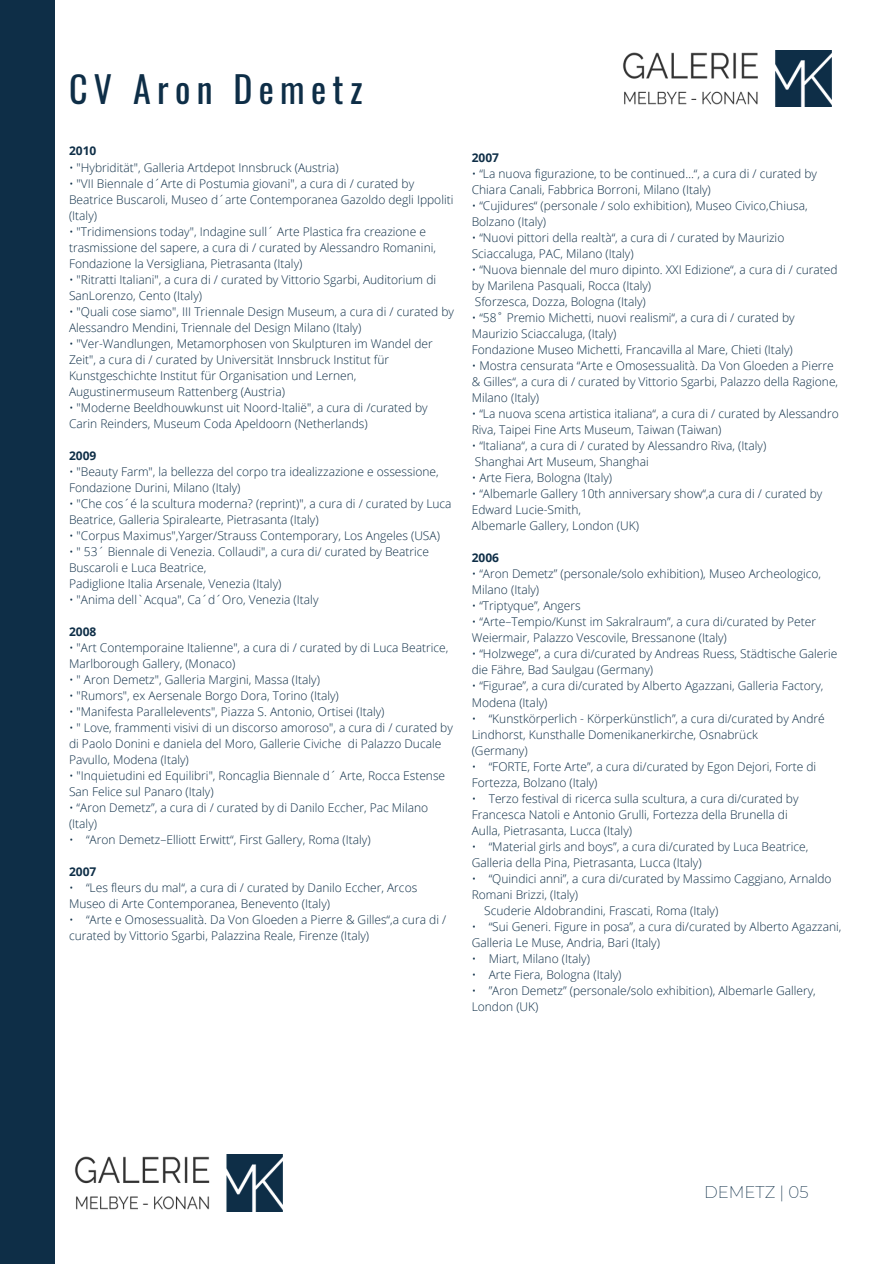
<style>
.page{position:relative;width:894px;height:1264px;background:#fff}
.page>*{position:absolute;margin:0;border:0;box-sizing:border-box;transform-origin:0 0}
.t1{font:36px "Oswald";letter-spacing:.175em;color:#0e2e47}
.t2{font:200 16.5px "Montserrat";color:#0e2e47}
.t3{font:300 12px/16px "Open Sans";color:#0e2e47}
.t4{font:700 12px "Open Sans";color:#0e2e47}
</style>
<div class="page">
<img style="left:75px;top:1154px;width:208px;height:57px">
<img style="left:623px;top:51px;width:208px;height:56px">
<div style="left:0;top:0;width:54px;height:1263px;background:#0e2e47"></div>
<p class="t1" style="left:69px;top:61px;width:295px">CV Aron Demetz</p>
<p class="t4" style="left:69px;top:143px;width:29px">2010</p>
<p class="t3" style="left:69px;top:159px;width:271px">• "Hybridität", Galleria Artdepot Innsbruck (Austria)</p>
<p class="t3" style="left:69px;top:175px;width:386px">• "VII Biennale d´Arte di Postumia giovani", a cura di / curated by<br>Beatrice Buscaroli, Museo d´arte Contemporanea Gazoldo degli Ippoliti (Italy)</p>
<p class="t3" style="left:69px;top:223px;width:368px">• "Tridimensions today", Indagine sull´ Arte Plastica fra creazione e trasmissione del sapere, a cura di / curated by Alessandro Romanini,<br>Fondazione la Versigliana, Pietrasanta (Italy)</p>
<p class="t3" style="left:69px;top:271px;width:368px">• "Ritratti Italiani", a cura di / curated by Vittorio Sgarbi, Auditorium di<br>SanLorenzo, Cento (Italy)</p>
<p class="t3" style="left:69px;top:303px;width:386px">• "Quali cose siamo", III Triennale Design Museum, a cura di / curated by<br>Alessandro Mendini, Triennale del Design Milano (Italy)</p>
<p class="t3" style="left:69px;top:335px;width:365px">• "Ver-Wandlungen, Metamorphosen von Skulpturen im Wandel der Zeit", a cura di / curated by Universität Innsbruck Institut für Kunstgeschichte Institut für Organisation und Lernen, Augustinermuseum Rattenberg (Austria)</p>
<p class="t3" style="left:69px;top:399px;width:360px">• "Moderne Beeldhouwkunst uit Noord-Italië", a cura di /curated by<br>Carin Reinders, Museum Coda Apeldoorn (Netherlands)</p>
<p class="t4" style="left:69px;top:447px;width:29px">2009</p>
<p class="t3" style="left:69px;top:463px;width:371px">• "Beauty Farm", la bellezza del corpo tra idealizzazione e ossessione,<br>Fondazione Durini, Milano (Italy)</p>
<p class="t3" style="left:69px;top:495px;width:384px">• "Che cos´é la scultura moderna? (reprint)", a cura di / curated by Luca<br>Beatrice, Galleria Spiralearte, Pietrasanta (Italy)</p>
<p class="t3" style="left:69px;top:527px;width:372px">• "Corpus Maximus",Yarger/Strauss Contemporary, Los Angeles (USA)</p>
<p class="t3" style="left:69px;top:543px;width:361px">• " 53´ Biennale di Venezia. Collaudi", a cura di/ curated by Beatrice<br>Buscaroli e Luca Beatrice,</p>
<p class="t3" style="left:69px;top:575px;width:214px">Padiglione Italia Arsenale, Venezia (Italy)</p>
<p class="t3" style="left:69px;top:591px;width:251px">• "Anima dell`Acqua", Ca´d´Oro, Venezia (Italy</p>
<p class="t4" style="left:69px;top:623px;width:29px">2008</p>
<p class="t3" style="left:69px;top:639px;width:381px">• "Art Contemporaine Italienne", a cura di / curated by di Luca Beatrice,<br>Marlborough Gallery, (Monaco)</p>
<p class="t3" style="left:69px;top:671px;width:252px">• " Aron Demetz", Galleria Margini, Massa (Italy)</p>
<p class="t3" style="left:69px;top:687px;width:271px">• "Rumors", ex Aersenale Borgo Dora, Torino (Italy)</p>
<p class="t3" style="left:69px;top:703px;width:317px">• "Manifesta Parallelevents", Piazza S. Antonio, Ortisei (Italy)</p>
<p class="t3" style="left:69px;top:719px;width:385px">• " Love, frammenti visivi di un discorso amoroso", a cura di / curated by di Paolo Donini e daniela del Moro, Gallerie Civiche di Palazzo Ducale<br>Pavullo, Modena (Italy)</p>
<p class="t3" style="left:69px;top:767px;width:377px">• "Inquietudini ed Equilibri", Roncaglia Biennale d´ Arte, Rocca Estense<br>San Felice sul Panaro (Italy)</p>
<p class="t3" style="left:69px;top:799px;width:360px">• “Aron Demetz”, a cura di / curated by di Danilo Eccher, Pac Milano (Italy)</p>
<p class="t3" style="left:69px;top:831px;width:303px">• “Aron Demetz–Elliott Erwitt“, First Gallery, Roma (Italy)</p>
<p class="t4" style="left:69px;top:863px;width:29px">2007</p>
<p class="t3" style="left:69px;top:879px;width:349px">• “Les fleurs du mal“, a cura di / curated by Danilo Eccher, Arcos<br>Museo di Arte Contemporanea, Benevento (Italy)</p>
<p class="t3" style="left:69px;top:911px;width:378px">• “Arte e Omosessualità. Da Von Gloeden a Pierre &amp; Gilles“,a cura di / curated by Vittorio Sgarbi, Palazzina Reale, Firenze (Italy)</p>
<p class="t4" style="left:471px;top:149px;width:29px">2007</p>
<p class="t3" style="left:471px;top:165px;width:347px">• “La nuova figurazione, to be continued…“, a cura di / curated by<br>Chiara Canali, Fabbrica Borroni, Milano (Italy)</p>
<p class="t3" style="left:471px;top:197px;width:337px">• “Cujidures“ (personale / solo exhibition), Museo Civico,Chiusa,<br>Bolzano (Italy)</p>
<p class="t3" style="left:471px;top:229px;width:314px">• “Nuovi pittori della realtà“, a cura di / curated by Maurizio<br>Sciaccaluga, PAC, Milano (Italy)</p>
<p class="t3" style="left:471px;top:261px;width:367px">• “Nuova biennale del muro dipinto. XXI Edizione“, a cura di / curated by Marilena Pasquali, Rocca (Italy)</p>
<p class="t3" style="left:474px;top:293px;width:172px">Sforzesca, Dozza, Bologna (Italy)</p>
<p class="t3" style="left:471px;top:309px;width:324px">• “58˚ Premio Michetti, nuovi realismi“, a cura di / curated by<br>Maurizio Sciaccaluga, (Italy)</p>
<p class="t3" style="left:471px;top:341px;width:322px">Fondazione Museo Michetti, Francavilla al Mare, Chieti (Italy)</p>
<p class="t3" style="left:471px;top:357px;width:368px">• Mostra censurata “Arte e Omosessualità. Da Von Gloeden a Pierre &amp; Gilles“, a cura di / curated by Vittorio Sgarbi, Palazzo della Ragione,<br>Milano (Italy)</p>
<p class="t3" style="left:471px;top:405px;width:368px">• “La nuova scena artistica italiana“, a cura di / curated by Alessandro<br>Riva, Taipei Fine Arts Museum, Taiwan (Taiwan)</p>
<p class="t3" style="left:471px;top:437px;width:296px">• “Italiana“, a cura di / curated by Alessandro Riva, (Italy)</p>
<p class="t3" style="left:474px;top:453px;width:175px">Shanghai Art Museum, Shanghai</p>
<p class="t3" style="left:471px;top:469px;width:142px">• Arte Fiera, Bologna (Italy)</p>
<p class="t3" style="left:471px;top:485px;width:352px">• “Albemarle Gallery 10th anniversary show“,a cura di / curated by<br>Edward Lucie-Smith,</p>
<p class="t3" style="left:471px;top:517px;width:169px">Albemarle Gallery, London (UK)</p>
<p class="t4" style="left:471px;top:549px;width:29px">2006</p>
<p class="t3" style="left:471px;top:565px;width:350px">• “Aron Demetz” (personale/solo exhibition), Museo Archeologico,<br>Milano (Italy)</p>
<p class="t3" style="left:471px;top:597px;width:110px">• “Triptyque”, Angers</p>
<p class="t3" style="left:471px;top:613px;width:346px">• “Arte–Tempio/Kunst im Sakralraum”, a cura di/curated by Peter<br>Weiermair, Palazzo Vescovile, Bressanone (Italy)</p>
<p class="t3" style="left:471px;top:645px;width:367px">• “Holzwege”, a cura di/curated by Andreas Ruess, Städtische Galerie die Fähre, Bad Saulgau (Germany)</p>
<p class="t3" style="left:471px;top:677px;width:353px">• “Figurae”, a cura di/curated by Alberto Agazzani, Galleria Factory,<br>Modena (Italy)</p>
<p class="t3" style="left:471px;top:709px;width:354px">• “Kunstkörperlich - Körperkünstlich”, a cura di/curated by André<br>Lindhorst, Kunsthalle Domenikanerkirche, Osnabrück</p>
<p class="t3" style="left:471px;top:741px;width:57px">(Germany)</p>
<p class="t3" style="left:471px;top:757px;width:346px">• “FORTE, Forte Arte”, a cura di/curated by Egon Dejori, Forte di<br>Fortezza, Bolzano (Italy)</p>
<p class="t3" style="left:471px;top:789px;width:328px">• Terzo festival di ricerca sulla scultura, a cura di/curated by<br>Francesca Natoli e Antonio Grulli, Fortezza della Brunella di</p>
<p class="t3" style="left:471px;top:821px;width:162px">Aulla, Pietrasanta, Lucca (Italy)</p>
<p class="t3" style="left:471px;top:837px;width:338px">• “Material girls and boys”, a cura di/curated by Luca Beatrice,<br>Galleria della Pina, Pietrasanta, Lucca (Italy)</p>
<p class="t3" style="left:471px;top:869px;width:361px">• “Quindici anni”, a cura di/curated by Massimo Caggiano, Arnaldo<br>Romani Brizzi, (Italy)</p>
<p class="t3" style="left:484px;top:901px;width:236px">Scuderie Aldobrandini, Frascati, Roma (Italy)</p>
<p class="t3" style="left:471px;top:917px;width:371px">• “Sui Generi. Figure in posa”, a cura di/curated by Alberto Agazzani,<br>Galleria Le Muse, Andria, Bari (Italy)</p>
<p class="t3" style="left:471px;top:949px;width:6px">•</p>
<p class="t3" style="left:488px;top:949px;width:103px">Miart, Milano (Italy)</p>
<p class="t3" style="left:471px;top:965px;width:6px">•</p>
<p class="t3" style="left:488px;top:965px;width:134px">Arte Fiera, Bologna (Italy)</p>
<p class="t3" style="left:471px;top:981px;width:6px">•</p>
<p class="t3" style="left:471px;top:981px;width:345px;text-indent:17px">”Aron Demetz” (personale/solo exhibition), Albemarle Gallery,<br>London (UK)</p>
<h1 class="t2" style="left:703px;top:1182px;width:106px">DEMETZ | 05</h1>
</div>
